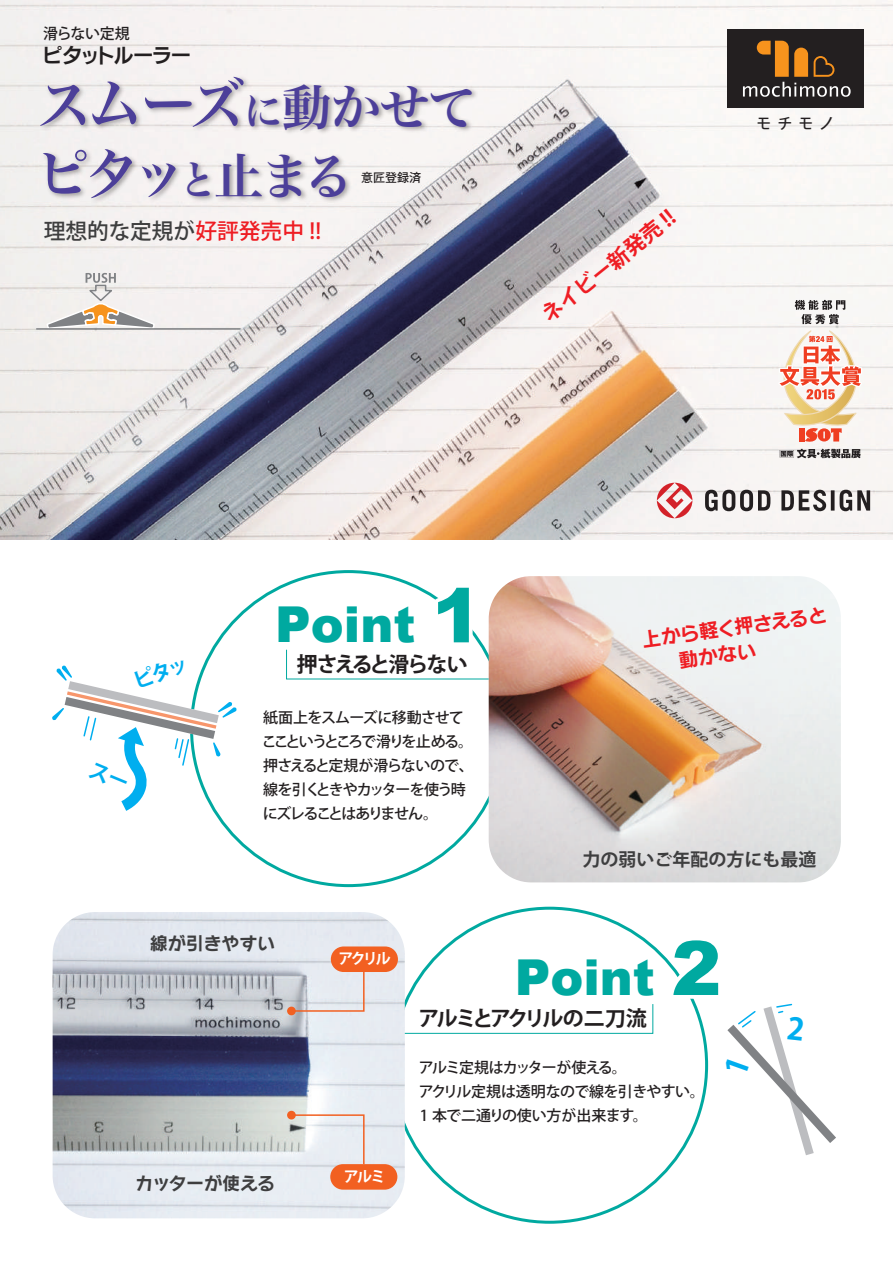
<style>
.page{position:relative;width:893px;height:1263px;background:#fff}
.page>*{position:absolute;margin:0;border:0;box-sizing:border-box;transform-origin:0 0}
.t1{font:56.7px/69px "Hira Min Pro W6";letter-spacing:-.13em;color:#4c3f99}
.t2{font:900 49.5px "Arial";color:#00a9a0}
.t3{font:500 21.75px "Koz Go Pro";color:#3e3e3f}
.t4{font:700 21px "Koz Go Pro";letter-spacing:-.11em;color:#231f20}
.t5{font:700 21px "Koz Go Pr 6 N";color:#ee1d23}
.t6{font:21px "Rodin Cattleya Pro B";letter-spacing:-.1em;color:#231f20}
.t7{font:19.5px/25.3px "Rodin Wanpaku Pro B";color:#ee1d23}
.t8{font:700 18px "Koz Go Pr 6 N";color:#3e3e3f}
.t9{font:18px "Rodin Wanpaku Pro B";letter-spacing:-.03em;color:#3e3e3f}
.t10{font:18px "Rodin Wanpaku Pro B";letter-spacing:-.01em;color:#3e3e3f}
.t11{font:500 15px/24px "Koz Go Pro";letter-spacing:-.09em;color:#231f20}
.t12{font:500 15px/24px "Koz Go Pro";letter-spacing:-.04em;color:#231f20}
.t13{font:500 15px "Koz Go Pr 6 N";letter-spacing:-.005em;color:#231f20}
.t14{font:700 15px "Koz Go Pro";letter-spacing:-.13em;color:#fff}
.t15{font:500 12px "Koz Go Pro";color:#231f20}
.s1{font-size:39.9px}
.s2{font-size:49.8px}
.s3{color:#ee1d23}
.s4{font-size:75px}
</style>
<div class="page">
<img style="left:0;top:0;width:893px;height:539px">
<img style="left:34px;top:72px;width:449px;height:152px">
<img style="left:489px;top:576px;width:352px;height:306px">
<img style="left:53px;top:912px;width:352px;height:306px">
<svg style="left:271px;top:578px;width:218px;height:102px"></svg>
<div style="left:331px;top:946px;width:67px;height:26px;background:#f26021;border-radius:13px"></div>
<svg style="left:290px;top:970px;width:75px;height:42px;background:#ddd7d9"></svg>
<div style="left:287px;top:1007px;width:9px;height:8px;background:#f26021;border-radius:50%"></div>
<div style="left:330px;top:1164px;width:67px;height:26px;background:#f26021;border-radius:13px"></div>
<div style="left:287px;top:1111px;width:9px;height:8px;background:#f26021;border-radius:50%"></div>
<svg style="left:290px;top:1114px;width:75px;height:51px;background:#e5e1e1"></svg>
<div style="left:727px;top:29px;width:137px;height:79px;background:#231f20"></div>
<svg style="left:743px;top:41px;width:108px;height:56px"></svg>
<svg style="left:705px;top:490px;width:165px;height:21px"></svg>
<svg style="left:657px;top:483px;width:35px;height:35px"></svg>
<svg style="left:795px;top:300px;width:50px;height:24px"></svg>
<svg style="left:780px;top:449px;width:81px;height:9px"></svg>
<svg style="left:777px;top:330px;width:85px;height:112px"></svg>
<hr style="left:37px;top:328px;width:203px;height:2px;background:#808285">
<svg style="left:46px;top:273px;width:110px;height:57px"></svg>
<svg style="left:404px;top:931px;width:432px;height:224px"></svg>
<svg style="left:52px;top:659px;width:185px;height:152px"></svg>
<p class="t13" style="left:43px;top:25px;width:88px">滑らない定規</p>
<h3 class="t6" style="left:42px;top:41px;width:151px">ピタットルーラー</h3>
<h1 class="t1" style="left:35px;top:66px;width:444px">スムーズ<span class="s1">に</span><span class="s2">動かせて</span>ピタッ<span class="s1">と</span><span class="s2">止まる</span></h1>
<h3 class="t3" style="left:44px;top:217px;width:279px">理想的な定規が<span class="s3">好評発売中 !!</span></h3>
<p class="t15" style="left:361px;top:170px;width:61px">意匠登録済</p>
<h3 class="t5" style="left:537px;top:308px;width:166px;rotate:-39deg">ネイビー新発売 !!</h3>
<p class="t13" style="left:756px;top:115px;width:79px">モチモノ</p>
<h2 class="t2" style="left:275px;top:597px;width:208px">Point <span class="s4">1</span></h2>
<h3 class="t4" style="left:297px;top:650px;width:172px">押さえると滑らない</h3>
<p class="t11" style="left:262px;top:707px;width:214px">紙面上をスムーズに移動させてここというところで滑りを止める。押さえると定規が滑らないので、線を引くときやカッターを使う時にズレることはありません。</p>
<p class="t10" style="left:150px;top:931px;width:127px">線が引きやすい</p>
<p class="t14" style="left:338px;top:949px;width:54px">アクリル</p>
<h3 class="t7" style="left:673px;top:622px;width:155px;text-indent:-34px;rotate:-8deg">上から軽く押さえると動かない</h3>
<p class="t8" style="left:582px;top:849px;width:235px">力の弱いご年配の方にも最適</p>
<h2 class="t2" style="left:515px;top:950px;width:208px">Point <span class="s4">2</span></h2>
<h3 class="t4" style="left:418px;top:1005px;width:230px">アルミとアクリルの二刀流</h3>
<p class="t9" style="left:135px;top:1171px;width:141px">カッターが使える</p>
<p class="t14" style="left:344px;top:1167px;width:43px">アルミ</p>
<p class="t12" style="left:419px;top:1056px;width:287px">アルミ定規はカッターが使える。<br>アクリル定規は透明なので線を引きやすい。<br>1 本で二通りの使い方が出来ます。</p>
</div>
